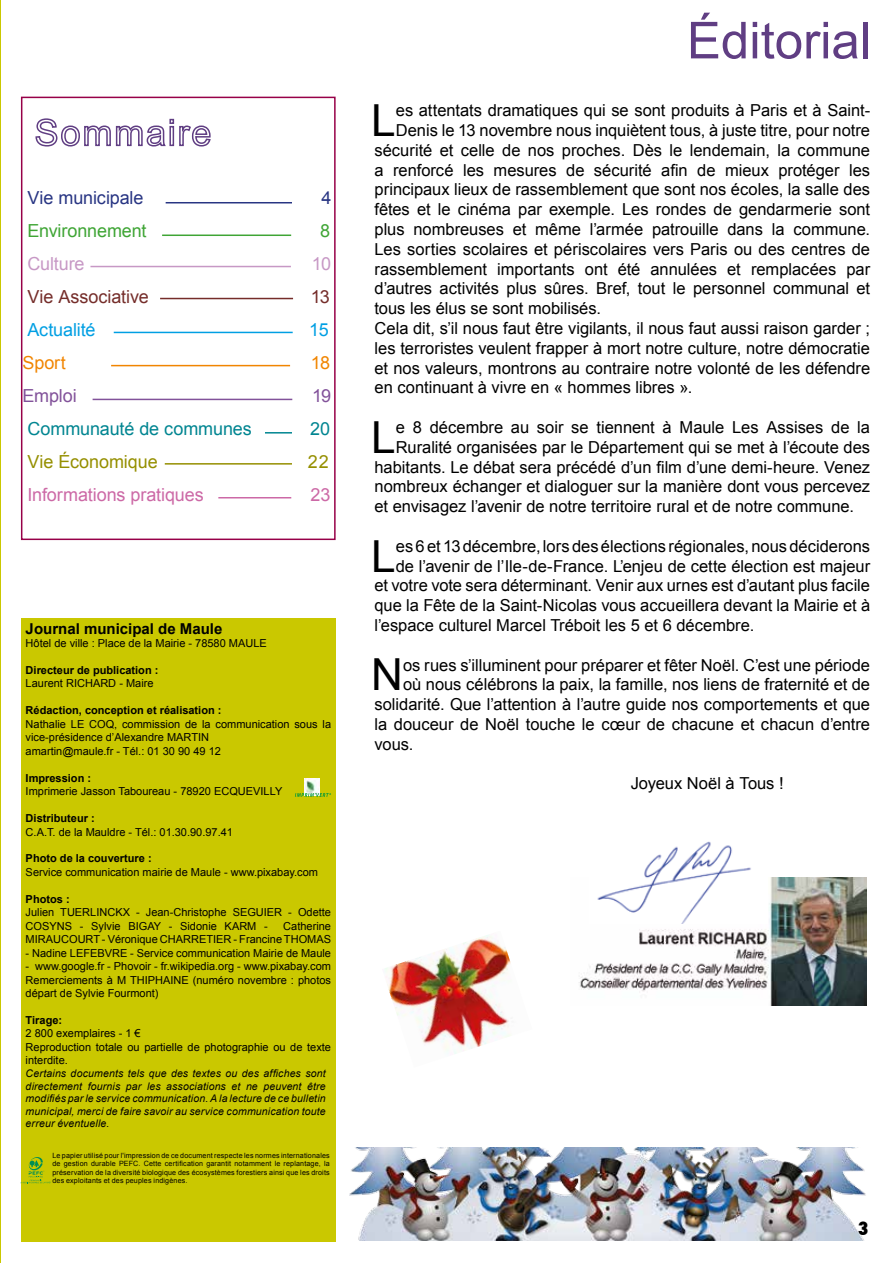
<style>
.page{position:relative;width:893px;height:1263px;background:#fff}
.page>*{position:absolute;margin:0;border:0;box-sizing:border-box;transform-origin:0 0}
.t1{font:51px "Arial";color:#603e83}
.t2{font:44.1px "Arial";color:#000}
.t3{font:18px "Arial";letter-spacing:-.005em;color:#cc69a6}
.t4{font:18px "Arial";letter-spacing:-.005em;color:#008591}
.t5{font:18px "Arial";letter-spacing:-.005em;color:#752d2a}
.t6{font:18px "Arial";letter-spacing:-.005em;color:#958f00}
.t7{font:18px "Arial";letter-spacing:-.005em;color:#283583}
.t8{font:18px "Arial";letter-spacing:-.005em;color:#3fa535}
.t9{font:18px "Arial";letter-spacing:-.01em;color:#009fe3}
.t10{font:18px "Arial";letter-spacing:-.01em;color:#c798c5}
.t11{font:18px "Arial";letter-spacing:-.005em;color:#82529a}
.t12{font:18px "Arial";color:#f18500}
.t13{font:800 condensed 18px "Futura";color:#000}
.t14{font:16.5px "Arial";color:#000}
.t15{font:700 15px "Arial";color:#000}
.t16{font:10.95px/13.5px "Arial";color:#000}
.t17{font:700 10.95px "Arial";color:#000}
.t18{font:italic 10.5px/12.6px "Arial";letter-spacing:.015em;color:#000;text-align:justify}
.t19{font:7.2px/8.6px "Arial";letter-spacing:.02em;color:#000;text-align:justify}
</style>
<div class="page">
<hr style="left:0;top:0;width:1px;height:1263px;background:#cac800">
<svg style="left:35px;top:118px;width:176px;height:29px"></svg>
<div style="left:21px;top:97px;width:315px;height:443px;border:2px solid #970048"></div>
<div style="left:21px;top:618px;width:315px;height:624px;background:#cac800"></div>
<svg style="left:20px;top:1157px;width:31px;height:26px"></svg>
<img style="left:305px;top:778px;width:15px;height:15px">
<svg style="left:295px;top:793px;width:36px;height:4px"></svg>
<hr style="left:166px;top:202px;width:126px;height:1px;background:#283583">
<hr style="left:114px;top:332px;width:179px;height:1px;background:#009fe3">
<hr style="left:90px;top:266px;width:201px;height:1px;background:#c798c5">
<hr style="left:218px;top:497px;width:73px;height:1px;background:#cc69a6">
<hr style="left:165px;top:463px;width:127px;height:2px;background:#958f00">
<hr style="left:162px;top:234px;width:129px;height:2px;background:#3fa535">
<hr style="left:160px;top:298px;width:133px;height:1px;background:#752d2a">
<hr style="left:93px;top:399px;width:199px;height:1px;background:#82529a">
<img style="left:384px;top:935px;width:127px;height:119px">
<hr style="left:111px;top:365px;width:179px;height:1px;background:#f18500">
<hr style="left:265px;top:432px;width:27px;height:2px;background:#008591">
<img style="left:350px;top:1148px;width:516px;height:93px">
<img style="left:579px;top:878px;width:288px;height:127px">
<img style="left:589px;top:841px;width:179px;height:83px">
<p class="t7" style="left:27px;top:186px;width:118px">Vie municipale</p>
<p class="t7" style="left:322px;top:186px;width:12px">4</p>
<p class="t8" style="left:27px;top:219px;width:121px">Environnement</p>
<p class="t8" style="left:320px;top:219px;width:12px">8</p>
<p class="t10" style="left:27px;top:252px;width:59px">Culture</p>
<p class="t10" style="left:312px;top:252px;width:21px">10</p>
<p class="t5" style="left:27px;top:285px;width:123px">Vie Associative</p>
<p class="t5" style="left:311px;top:285px;width:21px">13</p>
<p class="t9" style="left:27px;top:318px;width:70px">Actualité</p>
<p class="t9" style="left:309px;top:318px;width:21px">15</p>
<p class="t12" style="left:22px;top:351px;width:45px">Sport</p>
<p class="t12" style="left:311px;top:351px;width:21px">18</p>
<p class="t11" style="left:22px;top:384px;width:56px">Emploi</p>
<p class="t11" style="left:312px;top:384px;width:21px">19</p>
<p class="t4" style="left:27px;top:417px;width:226px">Communauté de communes</p>
<p class="t4" style="left:310px;top:417px;width:21px">20</p>
<p class="t6" style="left:27px;top:450px;width:132px">Vie Économique</p>
<p class="t6" style="left:308px;top:450px;width:22px">22</p>
<p class="t3" style="left:27px;top:483px;width:178px">Informations pratiques</p>
<p class="t3" style="left:310px;top:483px;width:21px">23</p>
<p class="t15" style="left:26px;top:618px;width:198px">Journal municipal de Maule</p>
<p class="t16" style="left:26px;top:636px;width:243px">Hôtel de ville : Place de la Mairie - 78580 MAULE</p>
<p class="t17" style="left:26px;top:663px;width:134px">Directeur de publication :</p>
<p class="t16" style="left:26px;top:677px;width:129px">Laurent RICHARD - Maire</p>
<p class="t17" style="left:26px;top:703px;width:197px">Rédaction, conception et réalisation :</p>
<p class="t16" style="left:26px;top:717px;width:307px">Nathalie LE COQ, commission de la communication sous la vice-présidence d’Alexandre MARTIN<br>amartin@maule.fr - Tél.: 01 30 90 49 12</p>
<p class="t17" style="left:26px;top:770px;width:67px">Impression :</p>
<p class="t16" style="left:26px;top:785px;width:258px">Imprimerie Jasson Taboureau - 78920 ECQUEVILLY</p>
<p class="t17" style="left:26px;top:811px;width:71px">Distributeur :</p>
<p class="t16" style="left:26px;top:825px;width:209px">C.A.T. de la Mauldre - Tél.: 01.30.90.97.41</p>
<p class="t17" style="left:26px;top:851px;width:128px">Photo de la couverture :</p>
<p class="t16" style="left:26px;top:865px;width:294px">Service communication mairie de Maule - www.pixabay.com</p>
<p class="t17" style="left:26px;top:892px;width:46px">Photos :</p>
<p class="t16" style="left:26px;top:906px;width:307px">Julien TUERLINCKX - Jean-Christophe SEGUIER - Odette<br>COSYNS - Sylvie BIGAY - Sidonie KARM -</p>
<p class="t16" style="left:26px;top:919px;width:307px;text-align:right">Catherine<br>MIRAUCOURT - Véronique CHARRETIER - Francine THOMAS</p>
<p class="t16" style="left:26px;top:946px;width:307px">- Nadine LEFEBVRE - Service communication Mairie de Maule</p>
<p class="t16" style="left:26px;top:960px;width:307px;text-align:justify">- www.google.fr - Phovoir - fr.wikipedia.org - www.pixabay.com Remerciements à M THIPHAINE (numéro novembre : photos départ de Sylvie Fourmont)</p>
<p class="t17" style="left:26px;top:1013px;width:38px">Tirage:</p>
<p class="t16" style="left:26px;top:1027px;width:307px">2 800 exemplaires - 1 €<br>Reproduction totale ou partielle de photographie ou de texte interdite.</p>
<p class="t18" style="left:26px;top:1067px;width:302px">Certains documents tels que des textes ou des affiches sont directement fournis par les associations et ne peuvent être modifiés par le service communication. A la lecture de ce bulletin municipal, merci de faire savoir au service communication toute erreur éventuelle.</p>
<p class="t19" style="left:52px;top:1151px;width:279px">Le papier utilisé pour l'impression de ce document respecte les normes internationales de gestion durable PEFC. Cette certification garantit notamment le replantage, la préservation de la diversité biologique des écosystèmes forestiers ainsi que les droits des exploitants et des peuples indigènes.</p>
<h1 class="t1" style="left:687px;top:7px;width:186px">Éditorial</h1>
<h2 class="t2" style="left:371px;top:92px;width:26px">L</h2>
<p class="t14" style="left:396px;top:99px;width:476px">es attentats dramatiques qui se sont produits à Paris et à Saint-</p>
<p class="t14" style="left:396px;top:119px;width:476px">Denis le 13 novembre nous inquiètent tous, à juste titre, pour notre</p>
<p class="t14" style="left:374px;top:139px;width:497px">sécurité et celle de nos proches. Dès le lendemain, la commune</p>
<p class="t14" style="left:374px;top:159px;width:497px">a renforcé les mesures de sécurité afin de mieux protéger les</p>
<p class="t14" style="left:374px;top:179px;width:497px">principaux lieux de rassemblement que sont nos écoles, la salle des</p>
<p class="t14" style="left:374px;top:198px;width:497px">fêtes et le cinéma par exemple. Les rondes de gendarmerie sont</p>
<p class="t14" style="left:374px;top:218px;width:497px">plus nombreuses et même l’armée patrouille dans la commune.</p>
<p class="t14" style="left:374px;top:238px;width:497px">Les sorties scolaires et périscolaires vers Paris ou des centres de</p>
<p class="t14" style="left:374px;top:258px;width:497px">rassemblement importants ont été annulées et remplacées par</p>
<p class="t14" style="left:374px;top:278px;width:497px">d’autres activités plus sûres. Bref, tout le personnel communal et</p>
<p class="t14" style="left:374px;top:297px;width:228px">tous les élus se sont mobilisés.</p>
<p class="t14" style="left:374px;top:317px;width:497px">Cela dit, s’il nous faut être vigilants, il nous faut aussi raison garder ;</p>
<p class="t14" style="left:374px;top:337px;width:497px">les terroristes veulent frapper à mort notre culture, notre démocratie</p>
<p class="t14" style="left:374px;top:357px;width:497px">et nos valeurs, montrons au contraire notre volonté de les défendre</p>
<p class="t14" style="left:374px;top:377px;width:319px">en continuant à vivre en « hommes libres ».</p>
<h2 class="t2" style="left:371px;top:408px;width:26px">L</h2>
<p class="t14" style="left:396px;top:416px;width:476px">e 8 décembre au soir se tiennent à Maule Les Assises de la</p>
<p class="t14" style="left:396px;top:436px;width:476px">Ruralité organisées par le Département qui se met à l’écoute des</p>
<p class="t14" style="left:374px;top:456px;width:497px">habitants. Le débat sera précédé d’un film d’une demi-heure. Venez</p>
<p class="t14" style="left:374px;top:476px;width:497px">nombreux échanger et dialoguer sur la manière dont vous percevez</p>
<p class="t14" style="left:374px;top:495px;width:481px">et envisagez l’avenir de notre territoire rural et de notre commune.</p>
<h2 class="t2" style="left:371px;top:527px;width:26px">L</h2>
<p class="t14" style="left:396px;top:535px;width:476px">es 6 et 13 décembre, lors des élections régionales, nous déciderons</p>
<p class="t14" style="left:396px;top:555px;width:476px">de l’avenir de l’Ile-de-France. L’enjeu de cette élection est majeur</p>
<p class="t14" style="left:374px;top:575px;width:497px">et votre vote sera déterminant. Venir aux urnes est d’autant plus facile</p>
<p class="t14" style="left:374px;top:594px;width:497px">que la Fête de la Saint-Nicolas vous accueillera devant la Mairie et à</p>
<p class="t14" style="left:374px;top:614px;width:381px">l’espace culturel Marcel Tréboit les 5 et 6 décembre.</p>
<h2 class="t2" style="left:371px;top:646px;width:33px">N</h2>
<p class="t14" style="left:403px;top:654px;width:469px">os rues s’illuminent pour préparer et fêter Noël. C’est une période</p>
<p class="t14" style="left:403px;top:674px;width:468px">où nous célébrons la paix, la famille, nos liens de fraternité et de</p>
<p class="t14" style="left:374px;top:693px;width:497px">solidarité. Que l’attention à l’autre guide nos comportements et que</p>
<p class="t14" style="left:374px;top:713px;width:497px">la douceur de Noël touche le cœur de chacune et chacun d’entre</p>
<p class="t14" style="left:374px;top:733px;width:40px">vous.</p>
<p class="t14" style="left:631px;top:773px;width:155px">Joyeux Noël à Tous !</p>
<p class="t13" style="left:858px;top:1216px;width:12px">3</p>
</div>
